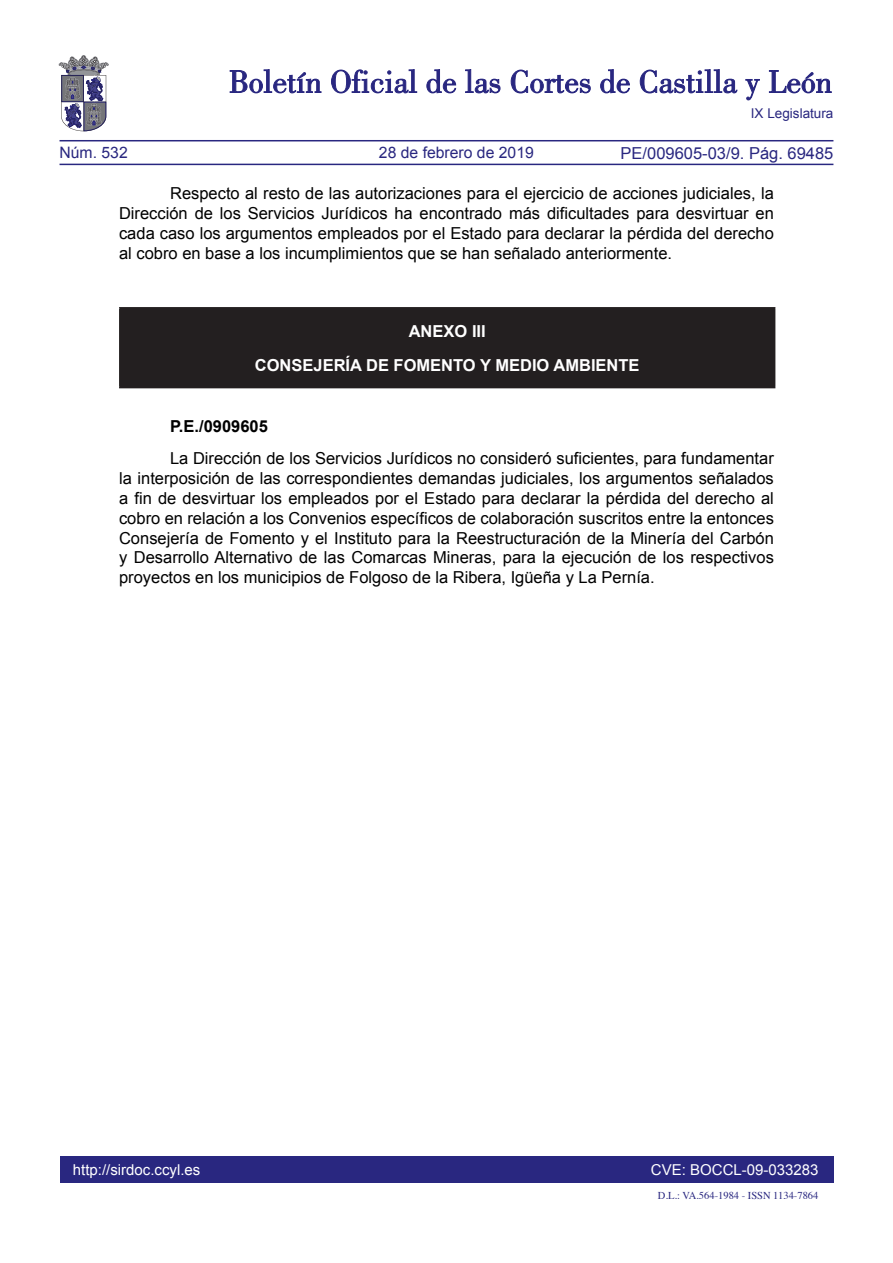
<style>
.page{position:relative;width:893px;height:1263px;background:#fff}
.page>*{position:absolute;margin:0;border:0;box-sizing:border-box;transform-origin:0 0}
.t1{font:16.5px/19.8px "Arial";color:#000;text-align:justify}
.t2{font:700 16.5px/33.8px "Arial";color:#fff;text-align:center}
.t3{font:16.5px "Arial";color:#292780}
.t4{font:700 16.5px "Arial";color:#000}
.t5{font:15.75px "Arial";color:#292780}
.t6{font:15px "Arial";color:#fff}
.t7{font:13.5px "Arial";color:#292780}
.t8{font:10.5px "Times";color:#292780}
</style>
<div class="page">
<div style="left:60px;top:1157px;width:773px;height:26px;background:#292780"></div>
<hr style="left:60px;top:164px;width:773px;height:1px;background:#292780">
<hr style="left:60px;top:140px;width:773px;height:1px;background:#292780">
<svg style="left:230px;top:69px;width:91px;height:24px"></svg>
<svg style="left:331px;top:69px;width:86px;height:24px"></svg>
<svg style="left:426px;top:69px;width:30px;height:24px"></svg>
<svg style="left:465px;top:69px;width:35px;height:24px"></svg>
<svg style="left:511px;top:70px;width:80px;height:23px"></svg>
<svg style="left:600px;top:69px;width:30px;height:24px"></svg>
<svg style="left:640px;top:69px;width:97px;height:24px"></svg>
<svg style="left:745px;top:79px;width:15px;height:21px"></svg>
<svg style="left:769px;top:70px;width:62px;height:23px"></svg>
<svg style="left:59px;top:55px;width:49px;height:76px"></svg>
<div style="left:120px;top:308px;width:655px;height:80px;background:#231f20"></div>
<hr style="left:119px;top:307px;width:656px;height:2px;background:#231f20">
<hr style="left:119px;top:309px;width:2px;height:78px;background:#231f20">
<hr style="left:119px;top:387px;width:656px;height:1px;background:#231f20">
<p class="t7" style="left:751px;top:105px;width:84px">IX Legislatura</p>
<p class="t3" style="left:621px;top:142px;width:214px">PE/009605-03/9. Pág. 69485</p>
<p class="t1" style="left:119px;top:184px;width:656px;text-indent:51px">Respecto al resto de las autorizaciones para el ejercicio de acciones judiciales, la Dirección de los Servicios Jurídicos ha encontrado más dificultades para desvirtuar en cada caso los argumentos empleados por el Estado para declarar la pérdida del derecho al cobro en base a los incumplimientos que se han señalado anteriormente.</p>
<p class="t5" style="left:60px;top:142px;width:70px">Núm. 532</p>
<p class="t5" style="left:379px;top:142px;width:156px">28 de febrero de 2019</p>
<p class="t2" style="left:255px;top:315px;width:386px">ANEXO III<br>CONSEJERÍA DE FOMENTO Y MEDIO AMBIENTE</p>
<p class="t4" style="left:170px;top:415px;width:99px">P.E./0909605</p>
<p class="t1" style="left:119px;top:449px;width:656px;text-indent:51px">La Dirección de los Servicios Jurídicos no consideró suficientes, para fundamentar la interposición de las correspondientes demandas judiciales, los argumentos señalados a fin de desvirtuar los empleados por el Estado para declarar la pérdida del derecho al cobro en relación a los Convenios específicos de colaboración suscritos entre la entonces Consejería de Fomento y el Instituto para la Reestructuración de la Minería del Carbón y Desarrollo Alternativo de las Comarcas Mineras, para la ejecución de los respectivos proyectos en los municipios de Folgoso de la Ribera, Igüeña y La Pernía.</p>
<p class="t6" style="left:73px;top:1159px;width:129px">http://sirdoc.ccyl.es</p>
<p class="t6" style="left:651px;top:1159px;width:169px">CVE: BOCCL-09-033283</p>
<p class="t8" style="left:658px;top:1185px;width:162px">D.L.: VA.564-1984 - ISSN 1134-7864</p>
</div>
